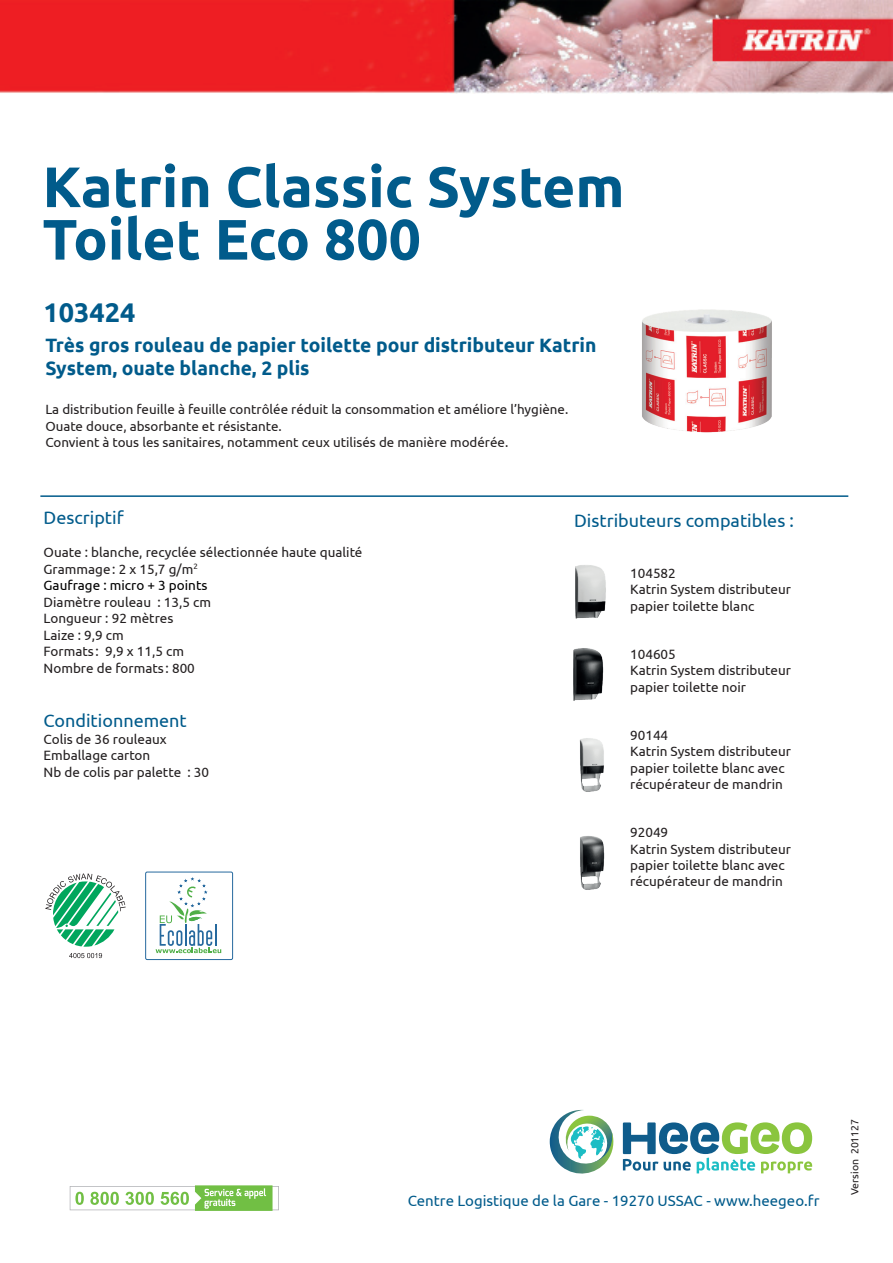
<style>
.page{position:relative;width:893px;height:1263px;background:#fff}
.page>*{position:absolute;margin:0;border:0;box-sizing:border-box;transform-origin:0 0}
.t1{font:700 57px/52.5px "Ubuntu";color:#015b8b}
.t2{font:700 27px "Ubuntu";color:#015b8b}
.t3{font:700 19.35px/23.1px "Ubuntu";color:#015b8b}
.t4{font:18px "Ubuntu";color:#015b8b}
.t5{font:15px "Ubuntu";color:#015b8b}
.t6{font:13.5px/16.2px "Ubuntu";color:#231f20}
.t7{font:13.35px/16.4px "Ubuntu";color:#231f20}
.t8{font:10.5px "Ubuntu";color:#231f20}
.s1{color:#000}
</style>
<div class="page">
<hr style="left:40px;top:495px;width:808px;height:2px;background:#015b8b">
<svg style="left:70px;top:1185px;width:209px;height:26px"></svg>
<svg style="left:550px;top:1110px;width:64px;height:64px"></svg>
<svg style="left:623px;top:1122px;width:189px;height:51px"></svg>
<svg style="left:45px;top:873px;width:81px;height:74px"></svg>
<svg style="left:69px;top:953px;width:33px;height:5px"></svg>
<img style="left:642px;top:309px;width:130px;height:124px">
<img style="left:575px;top:565px;width:31px;height:54px">
<img style="left:579px;top:738px;width:25px;height:54px">
<img style="left:580px;top:836px;width:25px;height:54px">
<img style="left:573px;top:648px;width:31px;height:53px">
<div style="left:145px;top:872px;width:88px;height:88px;border:1px solid #26699e;border-radius:2px"></div>
<svg style="left:156px;top:877px;width:65px;height:76px"></svg>
<img style="left:0;top:0;width:892px;height:93px">
<h1 class="t1" style="left:43px;top:160px;width:583px">Katrin Classic System<br>Toilet Eco 800</h1>
<h2 class="t2" style="left:44px;top:296px;width:94px">103424</h2>
<h3 class="t3" style="left:45px;top:333px;width:553px">Très gros rouleau de papier toilette pour distributeur Katrin<br>System, ouate blanche, 2 plis</h3>
<p class="t7" style="left:45px;top:401px;width:524px">La distribution feuille à feuille contrôlée réduit la consommation et améliore l’hygiène.<br>Ouate douce, absorbante et résistante.<br>Convient à tous les sanitaires, notamment ceux utilisés de manière modérée.</p>
<h3 class="t4" style="left:44px;top:507px;width:82px">Descriptif</h3>
<p class="t6" style="left:44px;top:544px;width:320px">Ouate : blanche, recyclée sélectionnée haute qualité<br>Grammage: 2 x 15,7 g/m<sup>2<br></sup><span class="s1">Gaufrage : micro + 3 points</span></p>
<p class="t6" style="left:44px;top:593px;width:169px">Diamètre rouleau : 13,5 cm<br>Longueur : 92 mètres<br>Laize : 9,9 cm<br>Formats : 9,9 x 11,5 cm<br>Nombre de formats : 800</p>
<h3 class="t4" style="left:44px;top:710px;width:145px">Conditionnement</h3>
<p class="t6" style="left:44px;top:730px;width:167px">Colis de 36 rouleaux<br>Emballage carton<br>Nb de colis par palette : 30</p>
<h3 class="t4" style="left:574px;top:510px;width:221px">Distributeurs compatibles :</h3>
<p class="t6" style="left:630px;top:565px;width:162px">104582<br>Katrin System distributeur papier toilette blanc</p>
<p class="t6" style="left:630px;top:646px;width:162px">104605<br>Katrin System distributeur papier toilette noir</p>
<p class="t6" style="left:630px;top:727px;width:162px">90144<br>Katrin System distributeur papier toilette blanc avec récupérateur de mandrin</p>
<p class="t6" style="left:630px;top:824px;width:162px">92049<br>Katrin System distributeur papier toilette blanc avec récupérateur de mandrin</p>
<p class="t5" style="left:408px;top:1191px;width:413px">Centre Logistique de la Gare - 19270 USSAC - www.heegeo.fr</p>
<p class="t8" style="left:848px;top:1195px;width:78px;rotate:-90deg">Version 201127</p>
</div>
